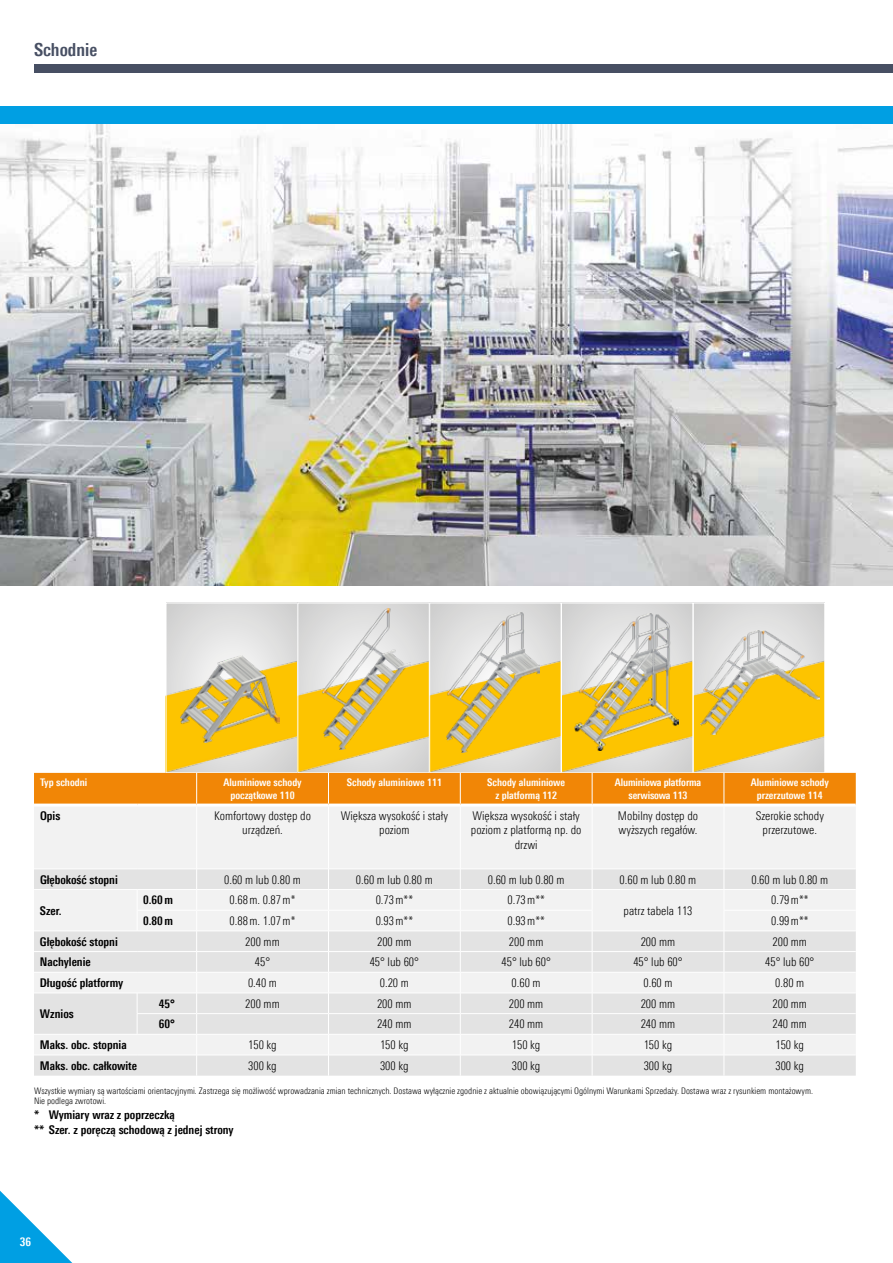
<style>
.page{position:relative;width:893px;height:1263px;background:#fff}
.page>*{position:absolute;margin:0;border:0;box-sizing:border-box;transform-origin:0 0}
.t1{font:700 18px "Linotype Univers 620 Cn";color:#474f63}
.t2{font:300 12px/14.4px "Linotype Univers 320 Cn";color:#000;text-align:center}
.t3{font:700 12px/14.4px "Linotype Univers 620 Cn";color:#000}
.t4{font:700 12px "Linotype Univers 620 Cn";color:#fff}
.t5{font:700 10.5px/12.6px "Linotype Univers 620 Cn";color:#fff;text-align:center}
.t6{font:300 9px/10.8px "Linotype Univers 320 Cn";color:#000}
</style>
<div class="page">
<img style="left:0;top:123px;width:893px;height:463px">
<div style="left:166px;top:603px;width:131px;height:170px;background:#dbdbdb"></div>
<img style="left:168px;top:629px;width:128px;height:142px">
<div style="left:166px;top:603px;width:132px;height:170px;border:1px solid #fff"></div>
<svg style="left:300px;top:605px;width:127px;height:166px;background:#e7d183"></svg>
<div style="left:298px;top:603px;width:131px;height:170px;border:1px solid #fff"></div>
<svg style="left:431px;top:605px;width:128px;height:166px;background:#e6d189"></svg>
<div style="left:429px;top:603px;width:132px;height:170px;border:1px solid #fff"></div>
<svg style="left:563px;top:605px;width:128px;height:166px;background:#e4d18e"></svg>
<div style="left:561px;top:603px;width:132px;height:170px;border:1px solid #fff"></div>
<svg style="left:695px;top:605px;width:128px;height:166px;background:#e5d290"></svg>
<div style="left:693px;top:603px;width:132px;height:170px;border:1px solid #fff"></div>
<img style="left:180px;top:655px;width:100px;height:87px">
<img style="left:323px;top:608px;width:88px;height:142px">
<img style="left:446px;top:613px;width:94px;height:139px">
<img style="left:574px;top:614px;width:104px;height:137px">
<img style="left:701px;top:631px;width:119px;height:103px">
<div style="left:34px;top:773px;width:822px;height:30px;background:#f18606"></div>
<div style="left:34px;top:807px;width:822px;height:61px;background:#f2f2f2"></div>
<hr style="left:196px;top:773px;width:1px;height:30px;background:#fff">
<hr style="left:328px;top:773px;width:1px;height:30px;background:#fff">
<hr style="left:460px;top:773px;width:1px;height:30px;background:#fff">
<hr style="left:592px;top:773px;width:1px;height:30px;background:#fff">
<hr style="left:724px;top:773px;width:1px;height:30px;background:#fff">
<hr style="left:196px;top:806px;width:1px;height:63px;background:#fff">
<hr style="left:328px;top:806px;width:1px;height:63px;background:#fff">
<hr style="left:460px;top:806px;width:1px;height:63px;background:#fff">
<hr style="left:592px;top:806px;width:1px;height:63px;background:#fff">
<hr style="left:724px;top:806px;width:1px;height:63px;background:#fff">
<svg style="left:34px;top:869px;width:822px;height:207px"></svg>
<hr style="left:34px;top:1055px;width:103px;height:1px;background:#fff">
<hr style="left:137px;top:1055px;width:60px;height:1px;background:#fff">
<hr style="left:197px;top:1055px;width:131px;height:1px;background:#fff">
<hr style="left:328px;top:1055px;width:132px;height:1px;background:#fff">
<hr style="left:460px;top:1055px;width:132px;height:1px;background:#fff">
<hr style="left:592px;top:1055px;width:132px;height:1px;background:#fff">
<hr style="left:724px;top:1055px;width:132px;height:1px;background:#fff">
<svg style="left:0;top:1190px;width:73px;height:73px"></svg>
<div style="left:34px;top:64px;width:859px;height:8px;background:#474f63"></div>
<div style="left:0;top:106px;width:893px;height:17px;background:#009fe3"></div>
<h1 class="t1" style="left:34px;top:38px;width:65px">Schodnie</h1>
<p class="t5" style="left:40px;top:776px;width:49px">Typ schodni</p>
<p class="t5" style="left:224px;top:776px;width:80px">Aluminiowe schody początkowe 110</p>
<p class="t5" style="left:347px;top:776px;width:97px">Schody aluminiowe 111</p>
<p class="t5" style="left:487px;top:776px;width:79px">Schody aluminiowe z platformą 112</p>
<p class="t5" style="left:615px;top:776px;width:88px">Aluminiowa platforma serwisowa 113</p>
<p class="t5" style="left:751px;top:776px;width:80px">Aluminiowe schody przerzutowe 114</p>
<p class="t3" style="left:40px;top:808px;width:22px">Opis</p>
<p class="t2" style="left:214px;top:808px;width:98px">Komfortowy dostęp do urządzeń.</p>
<p class="t2" style="left:341px;top:808px;width:109px">Większa wysokość i stały poziom</p>
<p class="t2" style="left:471px;top:808px;width:112px">Większa wysokość i stały poziom z platformą np. do drzwi</p>
<p class="t2" style="left:618px;top:808px;width:82px;text-align:left">Mobilny dostęp do wyższych regałów.</p>
<p class="t2" style="left:756px;top:808px;width:70px">Szerokie schody przerzutowe.</p>
<p class="t3" style="left:40px;top:872px;width:79px">Głębokość stopni</p>
<p class="t2" style="left:224px;top:872px;width:78px">0.60 m lub 0.80 m</p>
<p class="t2" style="left:356px;top:872px;width:78px">0.60 m lub 0.80 m</p>
<p class="t2" style="left:488px;top:872px;width:78px">0.60 m lub 0.80 m</p>
<p class="t2" style="left:620px;top:872px;width:78px">0.60 m lub 0.80 m</p>
<p class="t2" style="left:751px;top:872px;width:78px">0.60 m lub 0.80 m</p>
<p class="t3" style="left:40px;top:903px;width:23px">Szer.</p>
<p class="t3" style="left:143px;top:893px;width:31px">0.60m</p>
<p class="t2" style="left:230px;top:893px;width:67px">0.68m. 0.87m*</p>
<p class="t2" style="left:376px;top:893px;width:39px">0.73m**</p>
<p class="t2" style="left:507px;top:893px;width:39px">0.73m**</p>
<p class="t2" style="left:771px;top:893px;width:39px">0.79m**</p>
<p class="t2" style="left:623px;top:903px;width:71px">patrz tabela 113</p>
<p class="t3" style="left:143px;top:913px;width:31px">0.80m</p>
<p class="t2" style="left:230px;top:913px;width:67px">0.88m. 1.07m*</p>
<p class="t2" style="left:376px;top:913px;width:39px">0.93m**</p>
<p class="t2" style="left:507px;top:913px;width:39px">0.93m**</p>
<p class="t2" style="left:771px;top:913px;width:39px">0.99m**</p>
<p class="t3" style="left:40px;top:934px;width:79px">Głębokość stopni</p>
<p class="t2" style="left:245px;top:934px;width:36px">200 mm</p>
<p class="t2" style="left:377px;top:934px;width:36px">200 mm</p>
<p class="t2" style="left:509px;top:934px;width:36px">200 mm</p>
<p class="t2" style="left:641px;top:934px;width:36px">200 mm</p>
<p class="t2" style="left:773px;top:934px;width:36px">200 mm</p>
<p class="t3" style="left:40px;top:955px;width:52px">Nachylenie</p>
<p class="t2" style="left:255px;top:955px;width:17px">45°</p>
<p class="t2" style="left:370px;top:955px;width:51px">45° lub 60°</p>
<p class="t2" style="left:502px;top:955px;width:51px">45° lub 60°</p>
<p class="t2" style="left:633px;top:955px;width:51px">45° lub 60°</p>
<p class="t2" style="left:765px;top:955px;width:51px">45° lub 60°</p>
<p class="t3" style="left:40px;top:975px;width:85px">Długość platformy</p>
<p class="t2" style="left:248px;top:975px;width:31px">0.40 m</p>
<p class="t2" style="left:380px;top:975px;width:31px">0.20 m</p>
<p class="t2" style="left:512px;top:975px;width:31px">0.60 m</p>
<p class="t2" style="left:643px;top:975px;width:31px">0.60 m</p>
<p class="t2" style="left:775px;top:975px;width:31px">0.80 m</p>
<p class="t3" style="left:40px;top:1006px;width:35px">Wznios</p>
<p class="t3" style="left:159px;top:996px;width:18px">45°</p>
<p class="t2" style="left:245px;top:996px;width:36px">200 mm</p>
<p class="t2" style="left:377px;top:996px;width:36px">200 mm</p>
<p class="t2" style="left:509px;top:996px;width:36px">200 mm</p>
<p class="t2" style="left:641px;top:996px;width:36px">200 mm</p>
<p class="t2" style="left:772px;top:996px;width:36px">200 mm</p>
<p class="t3" style="left:159px;top:1017px;width:18px">60°</p>
<p class="t2" style="left:377px;top:1017px;width:36px">240 mm</p>
<p class="t2" style="left:509px;top:1017px;width:36px">240 mm</p>
<p class="t2" style="left:641px;top:1017px;width:36px">240 mm</p>
<p class="t2" style="left:772px;top:1017px;width:36px">240 mm</p>
<p class="t3" style="left:40px;top:1037px;width:88px">Maks. obc. stopnia</p>
<p class="t2" style="left:248px;top:1037px;width:30px">150 kg</p>
<p class="t2" style="left:380px;top:1037px;width:30px">150 kg</p>
<p class="t2" style="left:512px;top:1037px;width:30px">150 kg</p>
<p class="t2" style="left:644px;top:1037px;width:30px">150 kg</p>
<p class="t2" style="left:775px;top:1037px;width:30px">150 kg</p>
<p class="t3" style="left:40px;top:1058px;width:99px">Maks. obc. całkowite</p>
<p class="t2" style="left:248px;top:1058px;width:30px">300 kg</p>
<p class="t2" style="left:380px;top:1058px;width:30px">300 kg</p>
<p class="t2" style="left:512px;top:1058px;width:30px">300 kg</p>
<p class="t2" style="left:644px;top:1058px;width:30px">300 kg</p>
<p class="t2" style="left:775px;top:1058px;width:30px">300 kg</p>
<p class="t6" style="left:34px;top:1085px;width:780px">Wszystkie wymiary są wartościami orientacyjnymi. Zastrzega się możliwość wprowadzania zmian technicznych. Dostawa wyłącznie zgodnie z aktualnie obowiązującymi Ogólnymi Warunkami Sprzedaży. Dostawa wraz z rysunkiem montażowym.<br>Nie podlega zwrotowi.</p>
<p class="t3" style="left:34px;top:1108px;width:201px">* Wymiary wraz z poprzeczką<br>** Szer. z poręczą schodową z jednej strony</p>
<p class="t4" style="left:20px;top:1235px;width:13px">36</p>
</div>
